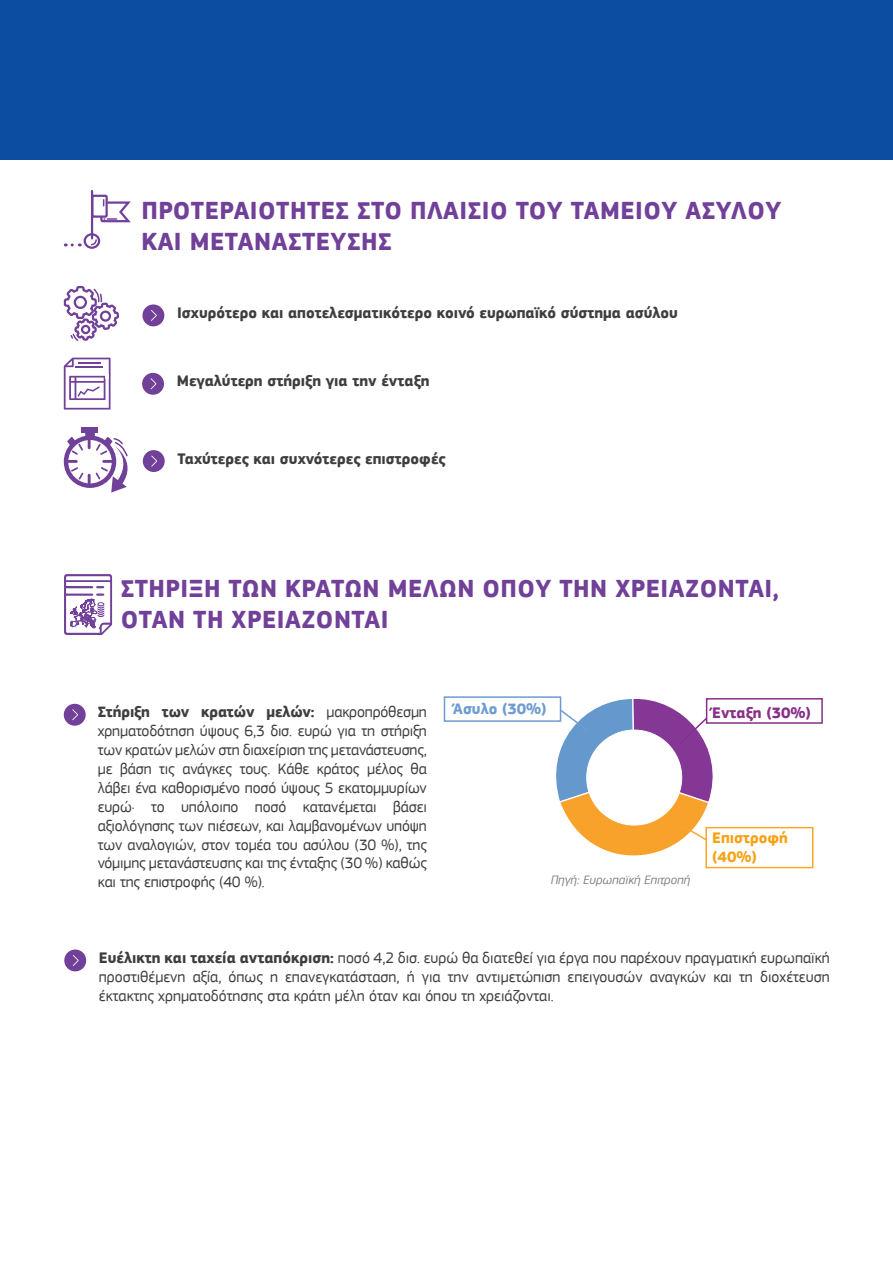
<style>
.page{position:relative;width:893px;height:1263px;background:#fff}
.page>*{position:absolute;margin:0;border:0;box-sizing:border-box;transform-origin:0 0}
.Sub-title_1{font:700 25.5px/30.6px "EC Square Sans Pro";letter-spacing:.02em;color:#714099}
.Body_Text{font:15.75px/18.9px "EC Square Sans Pro";letter-spacing:-.01em;color:#3e3e3f;text-align:justify}
.Bullets{font:700 15.75px "EC Square Sans Pro";color:#3e3e3f}
.Body_Text-2{font:700 15.75px/18.9px "EC Square Sans Pro";color:#f6a315}
.Body_Text-3{font:700 15.75px "EC Square Sans Pro";color:#892e88}
.Body_Text-4{font:700 15.75px "EC Square Sans Pro";color:#6e9cd0}
.t1{font:italic 12.9px "EC Square Sans Pro";color:#808285}
.s1{font-weight:700}
</style>
<div class="page">
<div style="left:706px;top:698px;width:117px;height:26px;border:2px solid #892e88"></div>
<div style="left:142px;top:304px;width:22px;height:22px;background:#714099;border-radius:50%"></div>
<svg style="left:151px;top:310px;width:6px;height:11px"></svg>
<div style="left:64px;top:704px;width:22px;height:22px;background:#714099;border-radius:50%"></div>
<svg style="left:72px;top:709px;width:6px;height:11px"></svg>
<div style="left:64px;top:949px;width:22px;height:22px;background:#714099;border-radius:50%"></div>
<svg style="left:73px;top:955px;width:6px;height:11px"></svg>
<div style="left:142px;top:373px;width:22px;height:22px;background:#714099;border-radius:50%"></div>
<svg style="left:151px;top:378px;width:5px;height:11px"></svg>
<div style="left:143px;top:450px;width:22px;height:22px;background:#714099;border-radius:50%"></div>
<svg style="left:151px;top:456px;width:6px;height:10px"></svg>
<div style="left:84px;top:233px;width:16px;height:16px;border:2px solid #714099;border-radius:50%"></div>
<svg style="left:90px;top:238px;width:8px;height:8px"></svg>
<svg style="left:65px;top:243px;width:7px;height:3px"></svg>
<hr style="left:91px;top:191px;width:2px;height:47px;background:#714099">
<svg style="left:90px;top:194px;width:41px;height:29px"></svg>
<div style="left:444px;top:696px;width:117px;height:26px;border:2px solid #6e9cd0"></div>
<div style="left:705px;top:827px;width:108px;height:41px;border:2px solid #faa828"></div>
<svg style="left:544px;top:696px;width:184px;height:173px"></svg>
<svg style="left:67px;top:428px;width:61px;height:65px"></svg>
<svg style="left:64px;top:574px;width:48px;height:61px"></svg>
<svg style="left:63px;top:286px;width:56px;height:124px"></svg>
<div style="left:0;top:0;width:893px;height:160px;background:#0d4da1"></div>
<p class="Sub-title_1" style="left:141px;top:196px;width:641px">ΠΡΟΤΕΡΑΙΟΤΗΤΕΣ ΣΤΟ ΠΛΑΙΣΙΟ ΤΟΥ ΤΑΜΕΙΟΥ ΑΣΥΛΟΥ<br>ΚΑΙ ΜΕΤΑΝΑΣΤΕΥΣΗΣ</p>
<p class="Bullets" style="left:177px;top:303px;width:502px">Ισχυρότερο και αποτελεσματικότερο κοινό ευρωπαϊκό σύστημα ασύλου</p>
<p class="Bullets" style="left:177px;top:372px;width:254px">Μεγαλύτερη στήριξη για την ένταξη</p>
<p class="Bullets" style="left:177px;top:449px;width:270px">Ταχύτερες και συχνότερες επιστροφές</p>
<p class="Sub-title_1" style="left:121px;top:575px;width:660px">ΣΤΗΡΙΞΗ ΤΩΝ ΚΡΑΤΩΝ ΜΕΛΩΝ ΟΠΟΥ ΤΗΝ ΧΡΕΙΑΖΟΝΤΑΙ,<br>ΟΤΑΝ ΤΗ ΧΡΕΙΑΖΟΝΤΑΙ</p>
<p class="Body_Text" style="left:98px;top:703px;width:331px"><span class="s1">Στήριξη των κρατών μελών:</span> μακροπρόθεσμη χρηματοδότηση ύψους 6,3 δισ. ευρώ για τη στήριξη των κρατών μελών στη διαχείριση της μετανάστευσης, με βάση τις ανάγκες τους. Κάθε κράτος μέλος θα λάβει ένα καθορισμένο ποσό ύψους 5 εκατομμυρίων ευρώ· το υπόλοιπο ποσό κατανέμεται βάσει αξιολόγησης των πιέσεων, και λαμβανομένων υπόψη των αναλογιών, στον τομέα του ασύλου (30 %), της νόμιμης μετανάστευσης και της ένταξης (30 %) καθώς και της επιστροφής (40 %).</p>
<p class="Body_Text-4" style="left:453px;top:699px;width:95px">Άσυλο (30%)</p>
<p class="Body_Text-3" style="left:712px;top:703px;width:100px">Ένταξη (30%)</p>
<p class="t1" style="left:551px;top:872px;width:141px">Πηγή: Ευρωπαϊκή Επιτροπή</p>
<p class="Body_Text-2" style="left:712px;top:829px;width:77px">Επιστροφή (40%)</p>
<p class="Body_Text" style="left:99px;top:948px;width:732px"><span class="s1">Ευέλικτη και ταχεία ανταπόκριση:</span> ποσό 4,2 δισ. ευρώ θα διατεθεί για έργα που παρέχουν πραγματική ευρωπαϊκή προστιθέμενη αξία, όπως η επανεγκατάσταση, ή για την αντιμετώπιση επειγουσών αναγκών και τη διοχέτευση έκτακτης χρηματοδότησης στα κράτη μέλη όταν και όπου τη χρειάζονται.</p>
</div>
